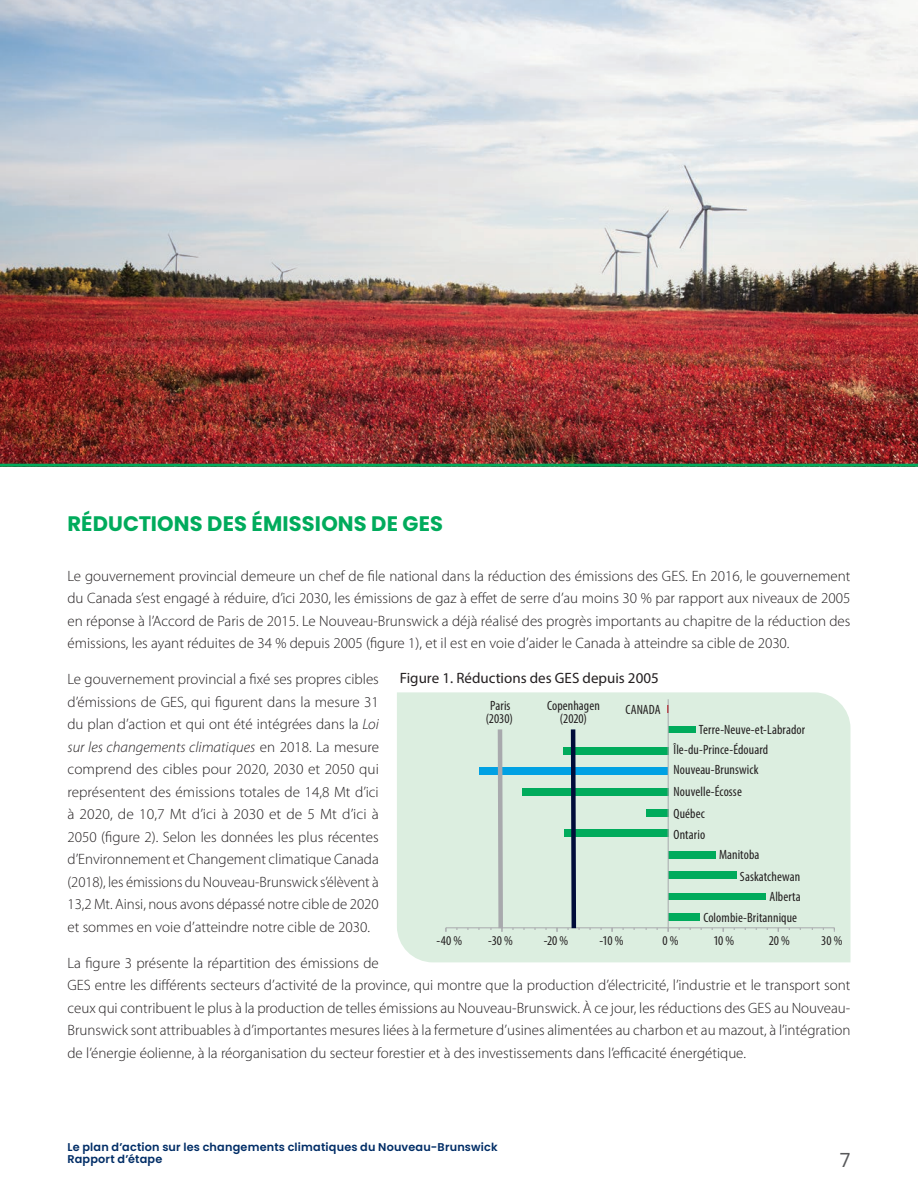
<style>
.page{position:relative;width:918px;height:1188px;background:#fff}
.page>*{position:absolute;margin:0;border:0;box-sizing:border-box;transform-origin:0 0}
.t1{font:700 21px "Poppins";letter-spacing:.005em;color:#00ab5c}
.t2{font:19.5px "Poppins";color:#57585a}
.t3{font:300 15px/22.5px "Myriad Pro";color:#231f20;text-align:justify}
.t4{font:15px "Myriad Pro";color:#231f20}
.t5{font:condensed 13.5px/13.5px "Myriad Pro";letter-spacing:.005em;color:#231f20;text-align:center}
.t6{font:600 11.25px/12px "Poppins";letter-spacing:.015em;color:#002d66}
.s1{font-style:italic}
</style>
<div class="page">
<img style="left:0;top:0;width:918px;height:464px">
<hr style="left:0;top:464px;width:918px;height:3px;background:#00ab5c">
<div style="left:397px;top:692px;width:453px;height:270px;background:#dceee0"></div>
<div style="left:668px;top:726px;width:27px;height:7px;background:#00ab5c"></div>
<div style="left:563px;top:747px;width:105px;height:7px;background:#00ab5c"></div>
<div style="left:480px;top:767px;width:188px;height:8px;background:#00a1e3"></div>
<div style="left:522px;top:789px;width:146px;height:7px;background:#00ab5c"></div>
<div style="left:646px;top:809px;width:22px;height:8px;background:#00ab5c"></div>
<div style="left:564px;top:830px;width:104px;height:7px;background:#00ab5c"></div>
<div style="left:668px;top:851px;width:47px;height:8px;background:#00ab5c"></div>
<div style="left:668px;top:871px;width:68px;height:8px;background:#00ab5c"></div>
<div style="left:668px;top:893px;width:97px;height:6px;background:#00ab5c"></div>
<div style="left:668px;top:913px;width:31px;height:8px;background:#00ab5c"></div>
<hr style="left:446px;top:928px;width:388px;height:1px;background:#a8a9ad">
<hr style="left:668px;top:699px;width:1px;height:229px;background:#a8a9ad">
<svg style="left:568px;top:729px;width:12px;height:201px;background:#739298"></svg>
<svg style="left:498px;top:729px;width:5px;height:203px"></svg>
<h1 class="t1" style="left:68px;top:512px;width:377px">RÉDUCTIONS DES ÉMISSIONS DE GES</h1>
<p class="t3" style="left:68px;top:565px;width:785px">Le gouvernement provincial demeure un chef de file national dans la réduction des émissions des GES. En 2016, le gouvernement du Canada s’est engagé à réduire, d’ici 2030, les émissions de gaz à effet de serre d’au moins 30 % par rapport aux niveaux de 2005 en réponse à l’Accord de Paris de 2015. Le Nouveau-Brunswick a déjà réalisé des progrès importants au chapitre de la réduction des émissions, les ayant réduites de 34 % depuis 2005 (figure 1), et il est en voie d’aider le Canada à atteindre sa cible de 2030.</p>
<p class="t3" style="left:68px;top:668px;width:313px">Le gouvernement provincial a fixé ses propres cibles d’émissions de GES, qui figurent dans la mesure 31 du plan d’action et qui ont été intégrées dans la <span class="s1">Loi sur les changements climatiques</span> en 2018. La mesure comprend des cibles pour 2020, 2030 et 2050 qui représentent des émissions totales de 14,8 Mt d’ici à 2020, de 10,7 Mt d’ici à 2030 et de 5 Mt d’ici à 2050 (figure 2). Selon les données les plus récentes d’Environnement et Changement climatique Canada (2018), les émissions du Nouveau-Brunswick s’élèvent à 13,2 Mt. Ainsi, nous avons dépassé notre cible de 2020 et sommes en voie d’atteindre notre cible de 2030.</p>
<p class="t3" style="left:68px;top:952px;width:785px;text-align:left">La figure 3 présente la répartition des émissions de<br>GES entre les différents secteurs d’activité de la province, qui montre que la production d’électricité, l’industrie et le transport sont ceux qui contribuent le plus à la production de telles émissions au Nouveau-Brunswick. À ce jour, les réductions des GES au Nouveau-Brunswick sont attribuables à d’importantes mesures liées à la fermeture d’usines alimentées au charbon et au mazout, à l’intégration de l’énergie éolienne, à la réorganisation du secteur forestier et à des investissements dans l’efficacité énergétique.</p>
<p class="t4" style="left:400px;top:669px;width:260px">Figure 1. Réductions des GES depuis 2005</p>
<p class="t5" style="left:486px;top:698px;width:29px">Paris (2030)</p>
<p class="t5" style="left:547px;top:698px;width:54px">Copenhagen (2020)</p>
<p class="t5" style="left:625px;top:702px;width:37px">CANADA</p>
<p class="t5" style="left:699px;top:723px;width:108px">Terre-Neuve-et-Labrador</p>
<p class="t5" style="left:674px;top:743px;width:96px">Île-du-Prince-Édouard</p>
<p class="t5" style="left:674px;top:763px;width:86px">Nouveau-Brunswick</p>
<p class="t5" style="left:674px;top:785px;width:70px">Nouvelle-Écosse</p>
<p class="t5" style="left:674px;top:807px;width:33px">Québec</p>
<p class="t5" style="left:674px;top:827px;width:33px">Ontario</p>
<p class="t5" style="left:719px;top:848px;width:42px">Manitoba</p>
<p class="t5" style="left:740px;top:869px;width:62px">Saskatchewan</p>
<p class="t5" style="left:769px;top:890px;width:33px">Alberta</p>
<p class="t5" style="left:703px;top:910px;width:95px">Colombie-Britannique</p>
<p class="t5" style="left:437px;top:933px;width:27px">-40 %</p>
<p class="t5" style="left:488px;top:933px;width:26px">-30 %</p>
<p class="t5" style="left:544px;top:933px;width:26px">-20 %</p>
<p class="t5" style="left:599px;top:933px;width:26px">-10 %</p>
<p class="t5" style="left:663px;top:933px;width:17px">0 %</p>
<p class="t5" style="left:713px;top:933px;width:22px">10 %</p>
<p class="t5" style="left:769px;top:933px;width:23px">20 %</p>
<p class="t5" style="left:821px;top:933px;width:23px">30 %</p>
<p class="t6" style="left:68px;top:1142px;width:432px">Le plan d’action sur les changements climatiques du Nouveau-Brunswick<br>Rapport d’étape</p>
<h2 class="t2" style="left:840px;top:1149px;width:12px">7</h2>
</div>
